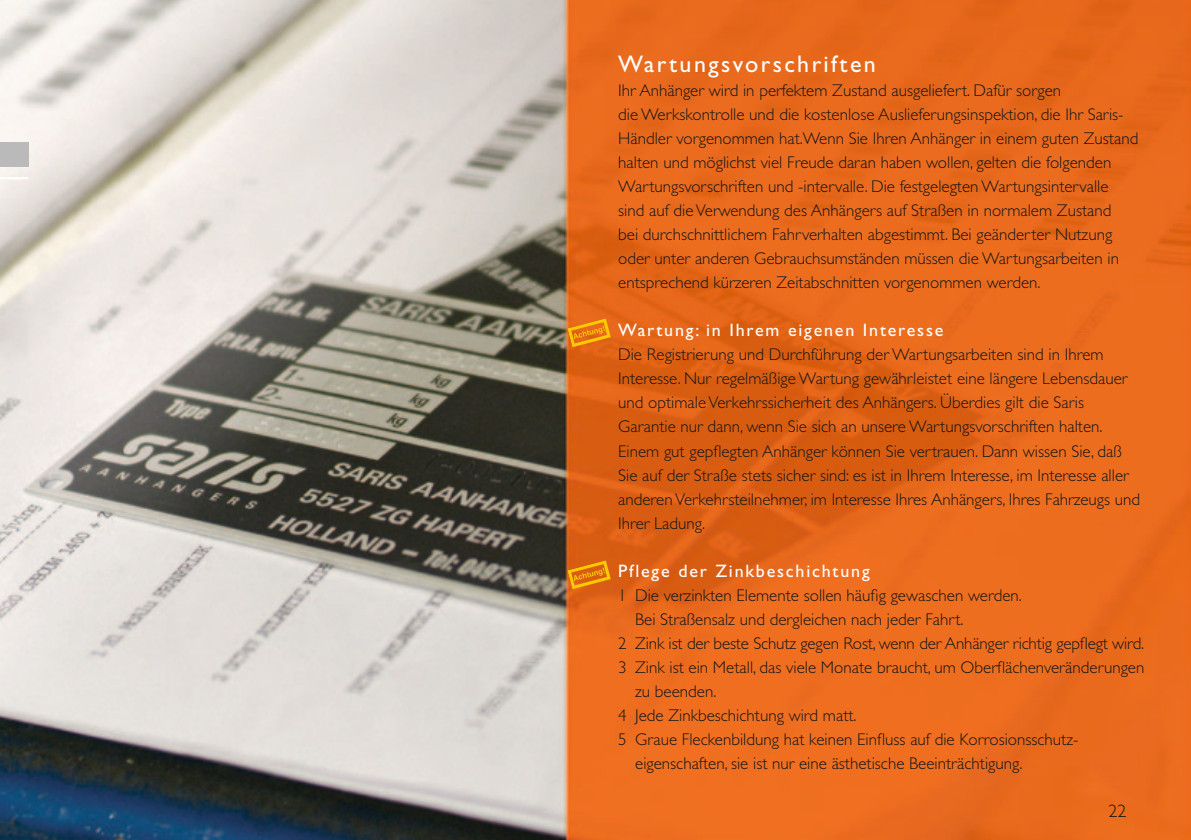
<style>
.page{position:relative;width:1191px;height:840px;background:#fff}
.page>*{position:absolute;margin:0;border:0;box-sizing:border-box;transform-origin:0 0}
.t1{font:24px "Gill Sans Std";letter-spacing:.1em;color:#fff}
.t2{font:18px "Gill Sans Std";letter-spacing:.1em;color:#fff}
.t3{font:300 18px "Gill Sans Std";color:#151616}
.t4{font:300 17px/24px "Gill Sans Std";color:#151616}
</style>
<div class="page">
<img style="left:0;top:0;width:1191px;height:839px">
<svg style="left:567px;top:318px;width:44px;height:29px"></svg>
<svg style="left:567px;top:560px;width:44px;height:29px"></svg>
<div style="left:0;top:142px;width:28px;height:24px;background:#bababb"></div>
<svg style="left:0;top:178px;width:28px;height:1px"></svg>
<h1 class="t1" style="left:618px;top:50px;width:259px">Wartungsvorschriften</h1>
<p class="t4" style="left:618px;top:79px;width:521px">Ihr Anhänger wird in perfektem Zustand ausgeliefert. Dafür sorgen<br>die Werkskontrolle und die kostenlose Auslieferungsinspektion, die Ihr Saris-Händler vorgenommen hat.Wenn Sie Ihren Anhänger in einem guten Zustand halten und möglichst viel Freude daran haben wollen, gelten die folgenden Wartungsvorschriften und -intervalle. Die festgelegten Wartungsintervalle sind auf dieVerwendung des Anhängers auf Straßen in normalem Zustand<br>bei durchschnittlichem Fahrverhalten abgestimmt. Bei geänderter Nutzung oder unter anderen Gebrauchsumständen müssen die Wartungsarbeiten in entsprechend kürzeren Zeitabschnitten vorgenommen werden.</p>
<p class="t2" style="left:618px;top:320px;width:327px">Wartung: in Ihrem eigenen Interesse</p>
<p class="t4" style="left:618px;top:343px;width:523px">Die Registrierung und Durchführung der Wartungsarbeiten sind in Ihrem Interesse. Nur regelmäßige Wartung gewährleistet eine längere Lebensdauer und optimaleVerkehrssicherheit des Anhängers. Überdies gilt die Saris Garantie nur dann, wenn Sie sich an unsere Wartungsvorschriften halten.<br>Einem gut gepflegten Anhänger können Sie vertrauen. Dann wissen Sie, daß Sie auf der Straße stets sicher sind: es ist in Ihrem Interesse, im Interesse aller anderenVerkehrsteilnehmer, im Interesse Ihres Anhängers, Ihres Fahrzeugs und Ihrer Ladung.</p>
<p class="t2" style="left:618px;top:560px;width:253px">Pflege der Zinkbeschichtung</p>
<p class="t4" style="left:618px;top:583px;width:405px">1 Die verzinkten Elemente sollen häufig gewaschen werden.</p>
<p class="t4" style="left:635px;top:607px;width:330px">Bei Straßensalz und dergleichen nach jeder Fahrt.</p>
<p class="t4" style="left:618px;top:631px;width:527px">2 Zink ist der beste Schutz gegen Rost, wenn der Anhänger richtig gepflegt wird.</p>
<p class="t4" style="left:618px;top:655px;width:528px">3 Zink ist ein Metall, das viele Monate braucht, um Oberflächenveränderungen</p>
<p class="t4" style="left:635px;top:679px;width:83px">zu beenden.</p>
<p class="t4" style="left:618px;top:703px;width:240px">4 Jede Zinkbeschichtung wird matt.</p>
<p class="t4" style="left:618px;top:727px;width:460px">5 Graue Fleckenbildung hat keinen Einfluss auf die Korrosionsschutz-</p>
<p class="t4" style="left:635px;top:751px;width:389px">eigenschaften, sie ist nur eine ästhetische Beeinträchtigung.</p>
<p class="t3" style="left:1108px;top:800px;width:19px">22</p>
</div>
